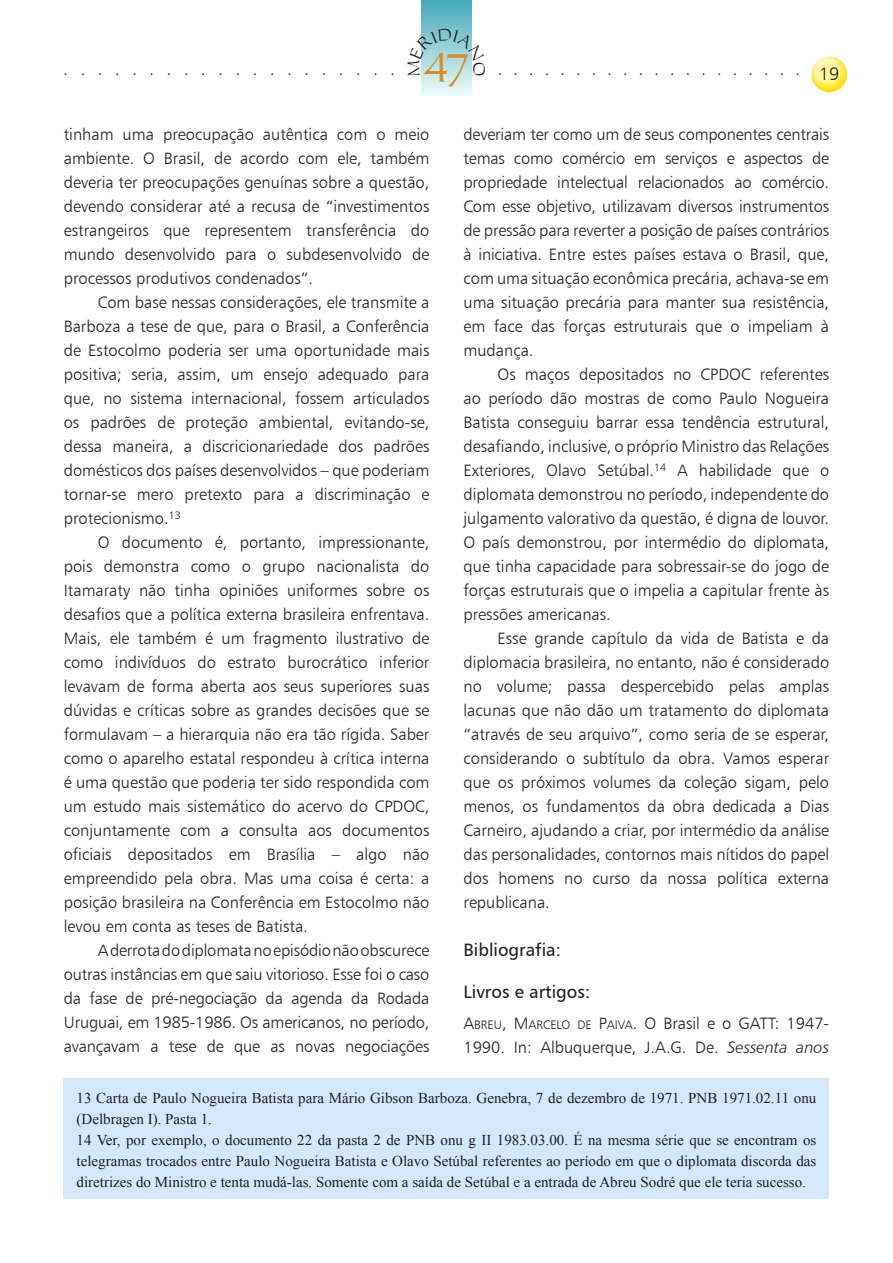
<style>
.page{position:relative;width:893px;height:1263px;background:#fff}
.page>*{position:absolute;margin:0;border:0;box-sizing:border-box;transform-origin:0 0}
.t1{font:36.9px "Carleton Normal";color:#d98d28}
._03_subtítulo{font:18px "Humanist 777 BT Roman B";color:#231f20}
._05_corpo_do_texto{font:16.5px/24px "Humanist 777 BT Light B";color:#231f20;text-align:justify}
._06_notas_de_rodape{font:15px/21px "Times New Roman";color:#231f20}
.t2{font:15px "Times";color:#231f20}
.s1{font-family:"Humanist 777 BT Light B";font-size:18px}
.s2{font-size:12.3px}
.s3{font-style:inherit}
.s4{font-family:"Humanist 777 BT Light Italic B"}
</style>
<div class="page">
<div style="left:811px;top:56px;width:37px;height:38px;background:#fff101;opacity:.75"></div>
<svg style="left:422px;top:0;width:49px;height:96px;background:#90ced5"></svg>
<div style="left:64px;top:1079px;width:765px;height:120px;background:#d3e8fc"></div>
<svg style="left:421px;top:28px;width:51px;height:48px;background:#9fd5db"></svg>
<p class="t2" style="left:64px;top:62px;width:332px">....................</p>
<h1 class="t1" style="left:423px;top:46px;width:48px">47</h1>
<p class="t2" style="left:498px;top:61px;width:343px">.................... <span class="s1">19</span></p>
<p class="_05_corpo_do_texto" style="left:64px;top:122px;width:367px">tinham uma preocupação autêntica com o meio ambiente. O Brasil, de acordo com ele, também deveria ter preocupações genuínas sobre a questão, devendo considerar até a recusa de “investimentos estrangeiros que representem transferência do mundo desenvolvido para o subdesenvolvido de processos produtivos condenados”.</p>
<p class="_05_corpo_do_texto" style="left:64px;top:290px;width:367px;text-indent:34px">Com base nessas considerações, ele transmite a Barboza a tese de que, para o Brasil, a Conferência de Estocolmo poderia ser uma oportunidade mais positiva; seria, assim, um ensejo adequado para que, no sistema internacional, fossem articulados os padrões de proteção ambiental, evitando-se, dessa maneira, a discricionariedade dos padrões domésticos dos países desenvolvidos – que poderiam tornar-se mero pretexto para a discriminação e protecionismo.<sup>13</sup></p>
<p class="_05_corpo_do_texto" style="left:64px;top:530px;width:367px;text-indent:34px">O documento é, portanto, impressionante, pois demonstra como o grupo nacionalista do Itamaraty não tinha opiniões uniformes sobre os desafios que a política externa brasileira enfrentava.<br>Mais, ele também é um fragmento ilustrativo de como indivíduos do estrato burocrático inferior levavam de forma aberta aos seus superiores suas dúvidas e críticas sobre as grandes decisões que se formulavam – a hierarquia não era tão rígida. Saber como o aparelho estatal respondeu à crítica interna é uma questão que poderia ter sido respondida com um estudo mais sistemático do acervo do CPDOC, conjuntamente com a consulta aos documentos oficiais depositados em Brasília – algo não empreendido pela obra. Mas uma coisa é certa: a posição brasileira na Conferência em Estocolmo não levou em conta as teses de Batista.</p>
<p class="_05_corpo_do_texto" style="left:64px;top:938px;width:367px;text-indent:34px">A derrota do diplomata no episódio não obscurece outras instâncias em que saiu vitorioso. Esse foi o caso da fase de pré-negociação da agenda da Rodada Uruguai, em 1985-1986. Os americanos, no período, avançavam a tese de que as novas negociações</p>
<p class="_05_corpo_do_texto" style="left:463px;top:122px;width:367px">deveriam ter como um de seus componentes centrais temas como comércio em serviços e aspectos de propriedade intelectual relacionados ao comércio.<br>Com esse objetivo, utilizavam diversos instrumentos de pressão para reverter a posição de países contrários à iniciativa. Entre estes países estava o Brasil, que, com uma situação econômica precária, achava-se em uma situação precária para manter sua resistência, em face das forças estruturais que o impeliam à mudança.</p>
<p class="_05_corpo_do_texto" style="left:463px;top:362px;width:367px;text-indent:34px">Os maços depositados no CPDOC referentes ao período dão mostras de como Paulo Nogueira Batista conseguiu barrar essa tendência estrutural, desafiando, inclusive, o próprio Ministro das Relações Exteriores, Olavo Setúbal.<sup>14</sup> A habilidade que o diplomata demonstrou no período, independente do julgamento valorativo da questão, é digna de louvor.<br>O país demonstrou, por intermédio do diplomata, que tinha capacidade para sobressair-se do jogo de forças estruturais que o impelia a capitular frente às pressões americanas.</p>
<p class="_05_corpo_do_texto" style="left:463px;top:626px;width:367px;text-indent:34px">Esse grande capítulo da vida de Batista e da diplomacia brasileira, no entanto, não é considerado no volume; passa despercebido pelas amplas lacunas que não dão um tratamento do diplomata “através de seu arquivo”, como seria de se esperar, considerando o subtítulo da obra. Vamos esperar que os próximos volumes da coleção sigam, pelo menos, os fundamentos da obra dedicada a Dias Carneiro, ajudando a criar, por intermédio da análise das personalidades, contornos mais nítidos do papel dos homens no curso da nossa política externa republicana.</p>
<p class="_03_subtítulo" style="left:463px;top:939px;width:99px">Bibliografia:</p>
<p class="_03_subtítulo" style="left:463px;top:981px;width:128px">Livros e artigos:</p>
<p class="_05_corpo_do_texto" style="left:463px;top:1010px;width:367px">A<span class="s2">BREU</span><span class="s3">,</span> M<span class="s2">ARCELO DE</span> P<span class="s2">AIVA</span>. O Brasil e o GATT: 1947-<br>1990. In: Albuquerque, J.A.G. De. <span class="s4">Sessenta anos</span></p>
<p class="_06_notas_de_rodape" style="left:77px;top:1087px;width:741px">13 Carta de Paulo Nogueira Batista para Mário Gibson Barboza. Genebra, 7 de dezembro de 1971. PNB 1971.02.11 onu (Delbragen I). Pasta 1.</p>
<p class="_06_notas_de_rodape" style="left:77px;top:1129px;width:741px;text-align:justify">14 Ver, por exemplo, o documento 22 da pasta 2 de PNB onu g II 1983.03.00. É na mesma série que se encontram os telegramas trocados entre Paulo Nogueira Batista e Olavo Setúbal referentes ao período em que o diplomata discorda das diretrizes do Ministro e tenta mudá-las. Somente com a saída de Setúbal e a entrada de Abreu Sodré que ele teria sucesso.</p>
</div>
